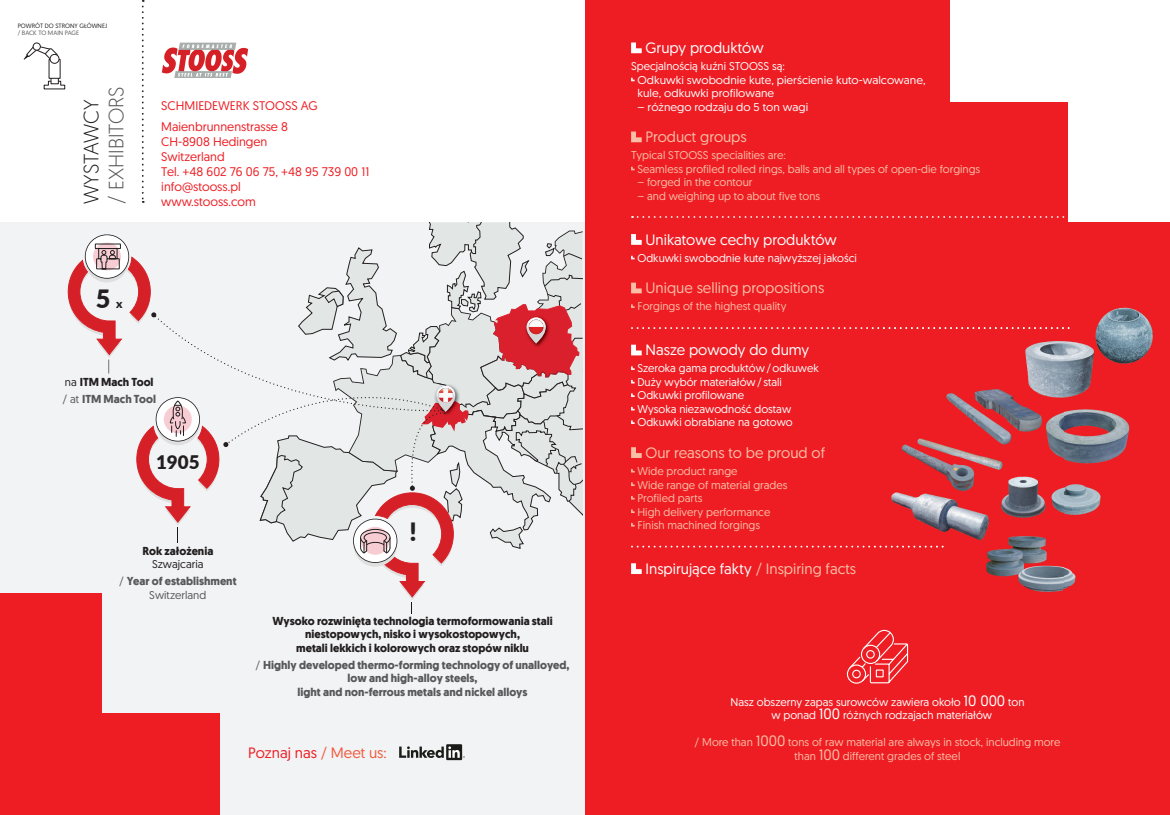
<style>
.page{position:relative;width:1170px;height:815px;background:#fff}
.page>*{position:absolute;margin:0;border:0;box-sizing:border-box;transform-origin:0 0}
.t1{font:900 25.19px "Lato";color:#231f20}
.t2{font:300 20.62px "Geomanist";color:#57585a}
.t3{font:300 20.62px "Geomanist";color:#231f20}
.t4{font:900 18.75px "Lato";color:#231f20}
.t5{font:15px "Geomanist";color:#fff}
.t6{font:15px "Geomanist";color:#fabda6}
.t7{font:15px "Geomanist";color:#ee1d23}
.t8{font:12.5px/15px "Geomanist";color:#ee1d23}
.t9{font:11.25px/13.5px "Geomanist";color:#fabda6}
.t10{font:11.25px/13.5px "Geomanist";color:#fff}
.t11{font:700 11.25px/13.5px "Geomanist";color:#231f20;text-align:center}
.t12{font:700 11.25px/13.5px "Geomanist";color:#57585a;text-align:center}
.t13{font:11.25px "Geomanist";color:#fff;scale:1.05 1}
.t14{font:11.25px "Geomanist";color:#57585a}
.t15{font:6.25px "Geomanist";color:#231f20}
.t16{font:6.25px "Geomanist";color:#57585a}
.s1{font-size:11.75px}
.s2{font-weight:400}
.s3{font-weight:400;color:#57585a}
.s4{color:#57585a}
.s5{font-weight:400;color:#231f20}
.s6{color:#fabda6}
.s7{font-size:15px}
.s8{color:#f0593e}
</style>
<div class="page">
<img style="left:161px;top:43px;width:87px;height:35px">
<div style="left:0;top:222px;width:585px;height:593px;background:#f2f3f4"></div>
<div style="left:585px;top:0;width:584px;height:815px;background:#ee1d23"></div>
<div style="left:0;top:593px;width:102px;height:222px;background:#ee1d23"></div>
<div style="left:0;top:714px;width:220px;height:101px;background:#ee1d23"></div>
<div style="left:1068px;top:0;width:101px;height:222px;background:#fff"></div>
<div style="left:950px;top:0;width:219px;height:102px;background:#fff"></div>
<svg style="left:631px;top:42px;width:10px;height:11px"></svg>
<svg style="left:631px;top:132px;width:10px;height:10px"></svg>
<svg style="left:631px;top:234px;width:10px;height:11px"></svg>
<svg style="left:631px;top:283px;width:10px;height:10px"></svg>
<svg style="left:631px;top:345px;width:10px;height:10px"></svg>
<svg style="left:631px;top:447px;width:10px;height:11px"></svg>
<svg style="left:631px;top:563px;width:10px;height:11px"></svg>
<svg style="left:142px;top:0;width:2px;height:203px"></svg>
<svg style="left:632px;top:216px;width:433px;height:2px"></svg>
<div style="left:446px;top:744px;width:16px;height:16px;background:#1b1b18"></div>
<svg style="left:399px;top:746px;width:66px;height:12px"></svg>
<svg style="left:68px;top:222px;width:514px;height:391px"></svg>
<svg style="left:846px;top:629px;width:62px;height:55px"></svg>
<img style="left:874px;top:307px;width:279px;height:285px">
<svg style="left:631px;top:327px;width:438px;height:2px"></svg>
<svg style="left:631px;top:546px;width:312px;height:2px"></svg>
<svg style="left:43px;top:69px;width:23px;height:21px"></svg>
<div style="left:49px;top:59px;width:11px;height:19px;background:#fff"></div>
<div style="left:50px;top:54px;width:9px;height:9px;background:#3d3a3b;border-radius:50%"></div>
<div style="left:50px;top:54px;width:9px;height:10px;border:1px solid #231f20;border-radius:50%"></div>
<div style="left:33px;top:43px;width:8px;height:8px;border:1px solid #231f20;border-radius:50%"></div>
<svg style="left:23px;top:45px;width:35px;height:17px"></svg>
<p class="t15" style="left:18px;top:22px;width:91px">POWRÓT DO STRONY GŁÓWNEJ</p>
<p class="t16" style="left:18px;top:29px;width:63px">/ BACK TO MAIN PAGE</p>
<h2 class="t3" style="left:78px;top:204px;width:106px;rotate:-90deg">WYSTAWCY</h2>
<h2 class="t2" style="left:103px;top:204px;width:119px;rotate:-90deg">/ EXHIBITORS</h2>
<h1 class="t1" style="left:96px;top:279px;width:28px">5 <span class="s1">x</span></h1>
<p class="t8" style="left:161px;top:95px;width:158px;line-height:20.3px">SCHMIEDEWERK STOOSS AG<br>Maienbrunnenstrasse 8</p>
<p class="t8" style="left:161px;top:133px;width:209px">CH-8908 Hedingen<br>Switzerland<br>Tel. +48 602 76 06 75, +48 95 739 00 11 info@stooss.pl<br>www.stooss.com</p>
<p class="t11" style="left:62px;top:373px;width:95px;line-height:17.1px;text-align:left"><span class="s2">na</span> ITM Mach Tool <span class="s3">/ at</span> <span class="s4">ITM Mach Tool</span></p>
<h3 class="t4" style="left:156px;top:448px;width:45px">1905</h3>
<p class="t11" style="left:142px;top:544px;width:72px">Rok założenia</p>
<p class="t12" style="left:119px;top:556px;width:119px;line-height:17.1px"><span class="s5">Szwajcaria<br></span><span class="s2">/</span> Year of establishment</p>
<p class="t14" style="left:149px;top:588px;width:59px">Switzerland</p>
<h1 class="t1" style="left:409px;top:513px;width:9px">!</h1>
<h3 class="t5" style="left:645px;top:38px;width:120px">Grupy produktów</h3>
<p class="t10" style="left:637px;top:59px;width:289px;text-indent:-6px">Specjalnością kuźni STOOSS są:<br>Odkuwki swobodnie kute, pierścienie kuto-walcowane, kule, odkuwki profilowane</p>
<p class="t13" style="left:637px;top:100px;width:164px">– różnego rodzaju do 5 ton wagi</p>
<h3 class="t6" style="left:645px;top:127px;width:103px">Product groups</h3>
<p class="t9" style="left:637px;top:148px;width:344px;text-indent:-6px">Typical STOOSS specialities are:<br>Seamless profiled rolled rings, balls and all types of open-die forgings</p>
<p class="t9" style="left:637px;top:175px;width:116px">– forged in the contour</p>
<p class="t9" style="left:637px;top:189px;width:184px">– and weighing up to about five tons</p>
<h3 class="t5" style="left:645px;top:230px;width:193px">Unikatowe cechy produktów</h3>
<p class="t10" style="left:637px;top:251px;width:221px">Odkuwki swobodnie kute najwyższej jakości</p>
<h3 class="t6" style="left:645px;top:278px;width:180px">Unique selling propositions</h3>
<p class="t9" style="left:637px;top:299px;width:150px">Forgings of the highest quality</p>
<h3 class="t5" style="left:645px;top:340px;width:165px">Nasze powody do dumy</h3>
<p class="t10" style="left:637px;top:361px;width:183px">Szeroka gama produktów / odkuwek<br>Duży wybór materiałów / stali<br>Odkuwki profilowane<br>Wysoka niezawodność dostaw<br>Odkuwki obrabiane na gotowo</p>
<h3 class="t6" style="left:645px;top:443px;width:181px">Our reasons to be proud of</h3>
<p class="t9" style="left:637px;top:464px;width:151px">Wide product range<br>Wide range of material grades<br>Profiled parts<br>High delivery performance<br>Finish machined forgings</p>
<h3 class="t5" style="left:645px;top:559px;width:212px">Inspirujące fakty <span class="s6">/ Inspiring facts</span></h3>
<p class="t11" style="left:272px;top:614px;width:282px">Wysoko rozwinięta technologia termoformowania stali niestopowych, nisko i wysokostopowych,<br>metali lekkich i kolorowych oraz stopów niklu</p>
<p class="t12" style="left:255px;top:658px;width:315px"><span class="s2">/</span> Highly developed thermo-forming technology of unalloyed, low and high-alloy steels,<br>light and non-ferrous metals and nickel alloys</p>
<p class="t10" style="left:771px;top:695px;width:254px;text-indent:-41px">Nasz obszerny zapas surowców zawiera około <span class="s7">10 000</span> ton w ponad <span class="s7">100</span> różnych rodzajach materiałów</p>
<p class="t9" style="left:694px;top:735px;width:367px">/ More than <span class="s7">1000</span> tons of raw material are always in stock, including more</p>
<h3 class="t7" style="left:248px;top:743px;width:140px">Poznaj nas <span class="s8">/ Meet us:</span></h3>
<p class="t9" style="left:794px;top:749px;width:167px">than <span class="s7">100</span> different grades of steel</p>
</div>
